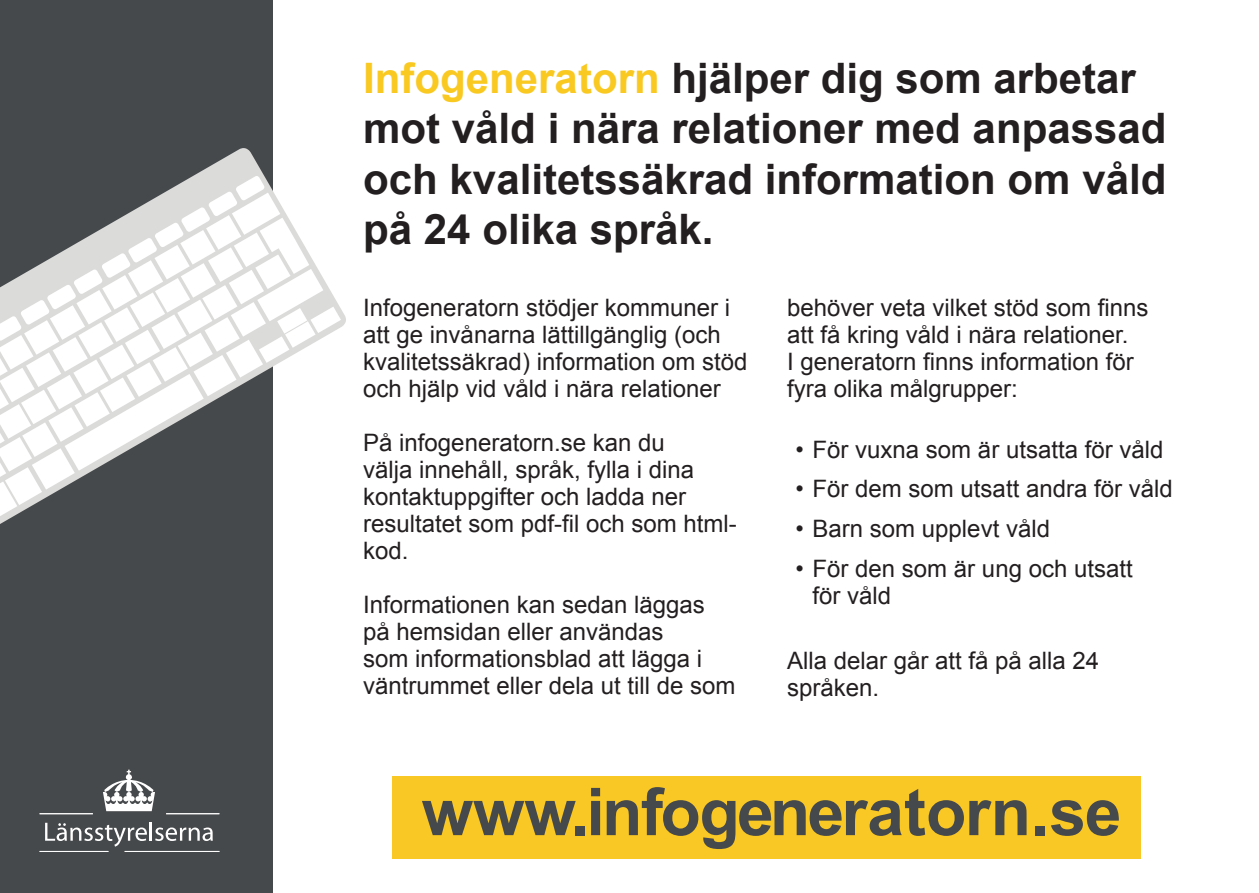
<style>
.page{position:relative;width:1259px;height:893px;background:#fff}
.page>*{position:absolute;margin:0;border:0;box-sizing:border-box;transform-origin:0 0}
.t1{font:700 66px "Arial";letter-spacing:-.02em;color:#46494b}
.t2{font:700 42px/50.4px "Arial";color:#231f20}
.t3{font:24px/27px "Arial";color:#231f20}
.s1{color:#f9c922}
</style>
<div class="page">
<div style="left:392px;top:776px;width:748px;height:82px;background:#fac825"></div>
<div style="left:0;top:0;width:272px;height:893px;background:#46494b"></div>
<svg style="left:45px;top:822px;width:168px;height:25px"></svg>
<hr style="left:40px;top:813px;width:53px;height:1px;background:#fff">
<hr style="left:166px;top:813px;width:53px;height:1px;background:#fff">
<hr style="left:125px;top:851px;width:94px;height:1px;background:#fff">
<hr style="left:40px;top:851px;width:68px;height:1px;background:#fff">
<svg style="left:103px;top:770px;width:52px;height:41px"></svg>
<svg style="left:0;top:145px;width:346px;height:398px"></svg>
<svg style="left:0;top:175px;width:341px;height:341px"></svg>
<h2 class="t2" style="left:363px;top:54px;width:804px"><span class="s1">Infogeneratorn</span> hjälper dig som arbetar mot våld i nära relationer med anpassad och kvalitetssäkrad information om våld på 24 olika språk.</h2>
<p class="t3" style="left:363px;top:294px;width:386px">Infogeneratorn stödjer kommuner i att ge invånarna lättillgänglig (och kvalitetssäkrad) information om stöd och hjälp vid våld i nära relationer</p>
<p class="t3" style="left:363px;top:429px;width:375px">På infogeneratorn.se kan du<br>välja innehåll, språk, fylla i dina kontaktuppgifter och ladda ner resultatet som pdf-fil och som html&shy;kod.</p>
<p class="t3" style="left:363px;top:591px;width:374px">Informationen kan sedan läggas på hemsidan eller användas<br>som informationsblad att lägga i väntrummet eller dela ut till de som</p>
<p class="t3" style="left:787px;top:294px;width:363px">behöver veta vilket stöd som finns att få kring våld i nära relationer.<br>I generatorn finns information för fyra olika målgrupper:</p>
<p class="t3" style="left:795px;top:436px;width:369px">• För vuxna som är utsatta för våld</p>
<p class="t3" style="left:795px;top:476px;width:379px">• För dem som utsatt andra för våld</p>
<p class="t3" style="left:795px;top:515px;width:256px">• Barn som upplevt våld</p>
<p class="t3" style="left:812px;top:555px;width:322px;text-indent:-17px">• För den som är ung och utsatt för våld</p>
<p class="t3" style="left:787px;top:647px;width:314px">Alla delar går att få på alla 24 språken.</p>
<h1 class="t1" style="left:422px;top:768px;width:701px">www.infogeneratorn.se</h1>
</div>
